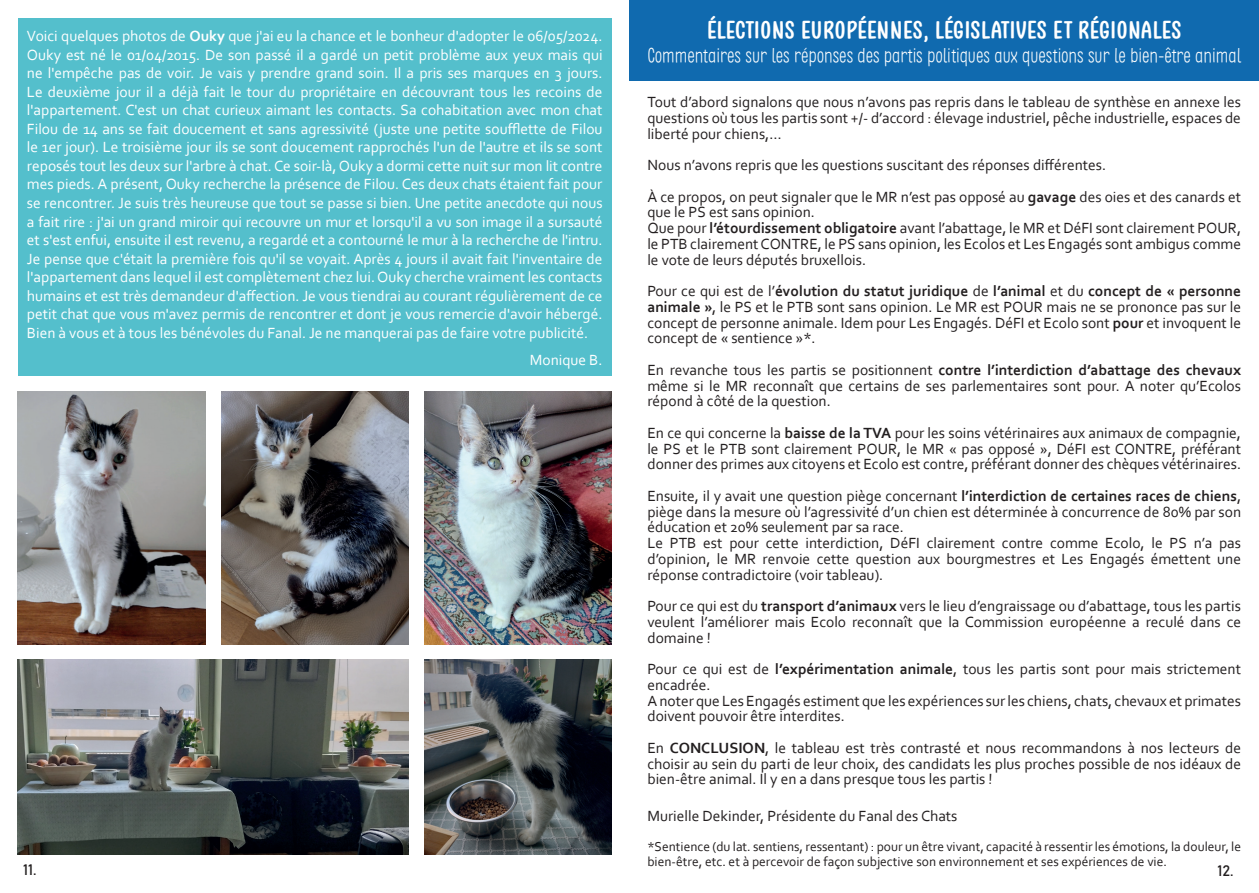
<style>
.page{position:relative;width:1259px;height:893px;background:#fff}
.page>*{position:absolute;margin:0;border:0;box-sizing:border-box;transform-origin:0 0}
.t1{font:700 24px "Clambake October Six";color:#fff}
.t2{font:300 19.5px "Clambake October Six";color:#fff}
.t3{font:15.45px/15.8px "Corbel";color:#231f20;text-align:justify}
.t4{font:15.45px/18.6px "Corbel";color:#fff;text-align:justify}
.t5{font:15px "Bahnschrift";color:#231f20}
.t6{font:13.5px/15px "Corbel";color:#231f20}
.s1{font-weight:700}
</style>
<div class="page">
<div style="left:18px;top:19px;width:593px;height:357px;background:#54bfcc"></div>
<div style="left:629px;top:0;width:630px;height:81px;background:#106aaf"></div>
<img style="left:424px;top:659px;width:187px;height:196px">
<img style="left:18px;top:659px;width:390px;height:196px">
<img style="left:424px;top:391px;width:187px;height:254px">
<img style="left:221px;top:391px;width:187px;height:254px">
<img style="left:18px;top:391px;width:187px;height:254px">
<h1 class="t1" style="left:707px;top:16px;width:476px">ÉLECTIONS EUROPÉENNES, LÉGISLATIVES ET RÉGIONALES</h1>
<p class="t2" style="left:647px;top:44px;width:595px">Commentaires sur les réponses des partis politiques aux questions sur le bien-être animal</p>
<p class="t3" style="left:647px;top:94px;width:595px">Tout d’abord signalons que nous n’avons pas repris dans le tableau de synthèse en annexe les questions où tous les partis sont +/- d’accord : élevage industriel, pêche industrielle, espaces de liberté pour chiens,…</p>
<p class="t3" style="left:647px;top:149px;width:595px;line-height:31.5px">Nous n’avons repris que les questions suscitant des réponses différentes.<br>À ce propos, on peut signaler que le MR n’est pas opposé au <span class="s1">gavage</span> des oies et des canards et</p>
<p class="t3" style="left:647px;top:204px;width:595px;text-align:left">que le PS est sans opinion.<br>Que pour <span class="s1">l’étourdissement obligatoire</span> avant l’abattage, le MR et DéFI sont clairement POUR, le PTB clairement CONTRE, le PS sans opinion, les Ecolos et Les Engagés sont ambigus comme le vote de leurs députés bruxellois.</p>
<p class="t3" style="left:647px;top:283px;width:595px">Pour ce qui est de l’<span class="s1">évolution du statut juridique</span> de <span class="s1">l’animal</span> et du <span class="s1">concept de « personne animale »</span>, le PS et le PTB sont sans opinion. Le MR est POUR mais ne se prononce pas sur le concept de personne animale. Idem pour Les Engagés. DéFI et Ecolo sont <span class="s1">pour</span> et invoquent le concept de « sentience »*.</p>
<p class="t3" style="left:647px;top:361px;width:595px">En revanche tous les partis se positionnent <span class="s1">contre l’interdiction d’abattage des chevaux </span>même si le MR reconnaît que certains de ses parlementaires sont pour. A noter qu’Ecolos répond à côté de la question.</p>
<p class="t3" style="left:647px;top:424px;width:595px">En ce qui concerne la <span class="s1">baisse de la TVA</span> pour les soins vétérinaires aux animaux de compagnie, le PS et le PTB sont clairement POUR, le MR « pas opposé », DéFI est CONTRE, préférant donner des primes aux citoyens et Ecolo est contre, préférant donner des chèques vétérinaires.</p>
<p class="t3" style="left:647px;top:487px;width:595px;text-align:left">Ensuite, il y avait une question piège concernant <span class="s1">l’interdiction de certaines races de chiens</span>, piège dans la mesure où l’agressivité d’un chien est déterminée à concurrence de 80% par son éducation et 20% seulement par sa race.<br>Le PTB est pour cette interdiction, DéFI clairement contre comme Ecolo, le PS n’a pas d’opinion, le MR renvoie cette question aux bourgmestres et Les Engagés émettent une réponse contradictoire (voir tableau).</p>
<p class="t3" style="left:647px;top:598px;width:595px">Pour ce qui est du <span class="s1">transport d’animaux</span> vers le lieu d’engraissage ou d’abattage, tous les partis veulent l’améliorer mais Ecolo reconnaît que la Commission européenne a reculé dans ce domaine !</p>
<p class="t3" style="left:647px;top:661px;width:595px;text-align:left">Pour ce qui est de <span class="s1">l’expérimentation animale</span>, tous les partis sont pour mais strictement encadrée.<br>A noter que Les Engagés estiment que les expériences sur les chiens, chats, chevaux et primates doivent pouvoir être interdites.</p>
<p class="t3" style="left:647px;top:739px;width:595px">En <span class="s1">CONCLUSION</span>, le tableau est très contrasté et nous recommandons à nos lecteurs de choisir au sein du parti de leur choix, des candidats les plus proches possible de nos idéaux de bien-être animal. Il y en a dans presque tous les partis !</p>
<p class="t3" style="left:647px;top:808px;width:312px">Murielle Dekinder, Présidente du Fanal des Chats</p>
<p class="t6" style="left:647px;top:839px;width:595px">*Sentience (du lat. sentiens, ressentant) : pour un être vivant, capacité à ressentir les émotions, la douleur, le bien-être, etc. et à percevoir de façon subjective son environnement et ses expériences de vie.</p>
<p class="t4" style="left:27px;top:26px;width:577px">Voici quelques photos de <span class="s1">Ouky</span> que j'ai eu la chance et le bonheur d'adopter le 06/05/2024.<br>Ouky est né le 01/04/2015. De son passé il a gardé un petit problème aux yeux mais qui ne l'empêche pas de voir. Je vais y prendre grand soin. Il a pris ses marques en 3 jours.<br>Le deuxième jour il a déjà fait le tour du propriétaire en découvrant tous les recoins de l'appartement. C'est un chat curieux aimant les contacts. Sa cohabitation avec mon chat Filou de 14 ans se fait doucement et sans agressivité (juste une petite soufflette de Filou le 1er jour). Le troisième jour ils se sont doucement rapprochés l'un de l'autre et ils se sont reposés tout les deux sur l'arbre à chat. Ce soir-là, Ouky a dormi cette nuit sur mon lit contre mes pieds. A présent, Ouky recherche la présence de Filou. Ces deux chats étaient fait pour se rencontrer. Je suis très heureuse que tout se passe si bien. Une petite anecdote qui nous a fait rire : j'ai un grand miroir qui recouvre un mur et lorsqu'il a vu son image il a sursauté et s'est enfui, ensuite il est revenu, a regardé et a contourné le mur à la recherche de l'intru.<br>Je pense que c'était la première fois qu'il se voyait. Après 4 jours il avait fait l'inventaire de l'appartement dans lequel il est complètement chez lui. Ouky cherche vraiment les contacts humains et est très demandeur d'affection. Je vous tiendrai au courant régulièrement de ce petit chat que vous m'avez permis de rencontrer et dont je vous remercie d'avoir hébergé.<br>Bien à vous et à tous les bénévoles du Fanal. Je ne manquerai pas de faire votre publicité.</p>
<p class="t4" style="left:530px;top:350px;width:74px">Monique B.</p>
<p class="t5" style="left:23px;top:858px;width:15px">11.</p>
<p class="t5" style="left:1217px;top:859px;width:18px">12.</p>
</div>
